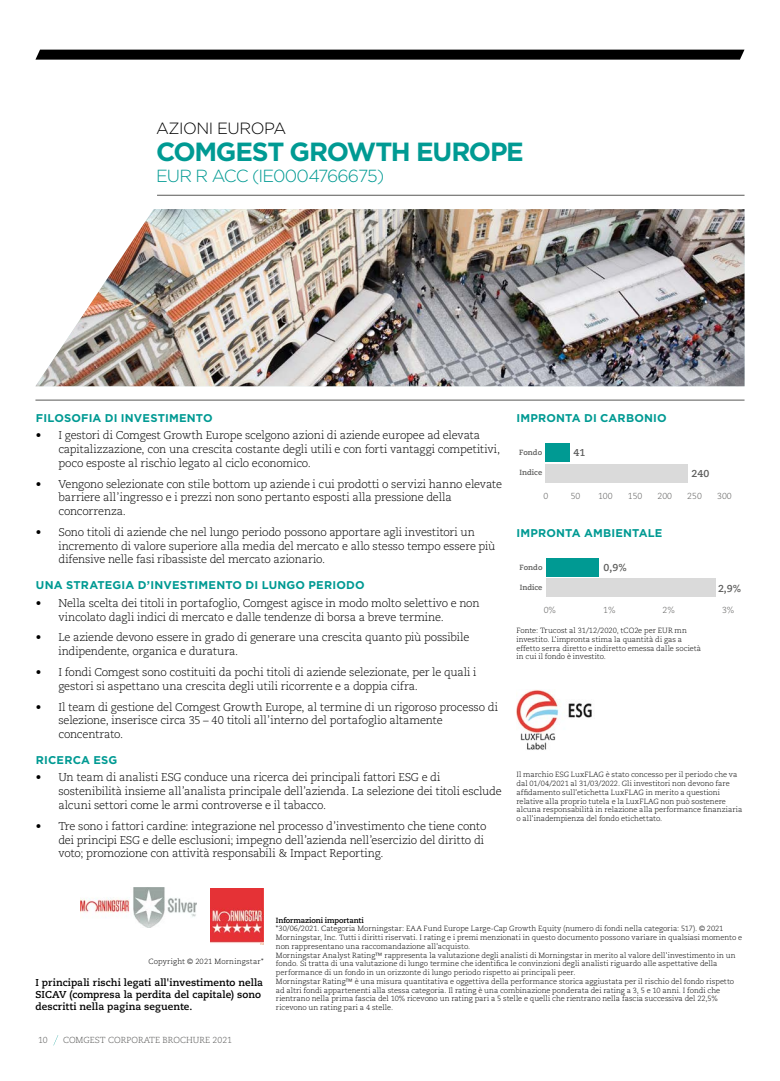
<style>
.page{position:relative;width:780px;height:1081px;background:#fff}
.page>*{position:absolute;margin:0;border:0;box-sizing:border-box;transform-origin:0 0}
.t1{font:700 26.25px "Gotham";letter-spacing:-.05em;color:#009a93}
.t2{font:300 17.5px "Gotham";letter-spacing:-.06em;color:#009a93}
.t3{font:300 16.25px "Gotham";letter-spacing:-.025em;color:#000}
.t4{font:300 11.25px/13.8px "Caecilia LT Pro 45";letter-spacing:-.015em;color:#000}
.t5{font:700 11.25px "Gotham";letter-spacing:.015em;color:#009a93}
.t6{font:700 10px/11.9px "Caecilia LT Pro 75";letter-spacing:.005em;color:#000}
.t7{font:700 10px "Caecilia LT Pro 75";color:#5b5b5a}
.t8{font:300 8.75px "Caecilia LT Pro 45";color:#575756}
.t9{font:300 8.75px "Caecilia LT Pro 45";color:#5b5b5a}
.t10{font:300 7.5px/8.8px "Caecilia LT Pro 45";color:#000}
.t11{font:700 7.5px "Caecilia LT Pro 75";color:#5b5b5a}
.t12{font:300 7.5px "Caecilia LT Pro 45";letter-spacing:.025em;color:#000}
.t13{font:700 7.5px "Caecilia LT Pro 75";letter-spacing:-.01em;color:#000}
</style>
<div class="page">
<div style="left:545px;top:464px;width:143px;height:18px;background:#dadada"></div>
<div style="left:545px;top:443px;width:24px;height:19px;background:#009a93"></div>
<div style="left:545px;top:578px;width:170px;height:19px;background:#dadada"></div>
<div style="left:545px;top:558px;width:53px;height:19px;background:#009a93"></div>
<img style="left:35px;top:209px;width:709px;height:177px">
<img style="left:210px;top:888px;width:54px;height:56px">
<img style="left:80px;top:887px;width:117px;height:40px">
<hr style="left:157px;top:195px;width:587px;height:1px;background:#575756">
<hr style="left:35px;top:400px;width:709px;height:1px;background:#575756">
<img style="left:516px;top:690px;width:76px;height:60px">
<svg style="left:35px;top:49px;width:709px;height:11px;background:#181818"></svg>
<svg style="left:53px;top:1035px;width:5px;height:11px"></svg>
<h3 class="t3" style="left:156px;top:117px;width:132px">AZIONI EUROPA</h3>
<h1 class="t1" style="left:156px;top:134px;width:369px">COMGEST GROWTH EUROPE</h1>
<h2 class="t2" style="left:156px;top:165px;width:230px">EUR R ACC (IE0004766675)</h2>
<p class="t5" style="left:36px;top:410px;width:178px">FILOSOFIA DI INVESTIMENTO</p>
<p class="t4" style="left:58px;top:428px;width:443px;text-indent:-22px">• I gestori di Comgest Growth Europe scelgono azioni di aziende europee ad elevata capitalizzazione, con una crescita costante degli utili e con forti vantaggi competitivi, poco esposte al rischio legato al ciclo economico.</p>
<p class="t4" style="left:58px;top:476px;width:445px;text-indent:-22px">• Vengono selezionate con stile bottom up aziende i cui prodotti o servizi hanno elevate barriere all’ingresso e i prezzi non sono pertanto esposti alla pressione della concorrenza.</p>
<p class="t4" style="left:58px;top:525px;width:438px;text-indent:-22px">• Sono titoli di aziende che nel lungo periodo possono apportare agli investitori un incremento di valore superiore alla media del mercato e allo stesso tempo essere più difensive nelle fasi ribassiste del mercato azionario.</p>
<p class="t5" style="left:36px;top:578px;width:330px">UNA STRATEGIA D’INVESTIMENTO DI LUNGO PERIODO</p>
<p class="t4" style="left:58px;top:596px;width:422px;text-indent:-22px">• Nella scelta dei titoli in portafoglio, Comgest agisce in modo molto selettivo e non vincolato dagli indici di mercato e dalle tendenze di borsa a breve termine.</p>
<p class="t4" style="left:58px;top:630px;width:412px;text-indent:-22px">• Le aziende devono essere in grado di generare una crescita quanto più possibile indipendente, organica e duratura.</p>
<p class="t4" style="left:58px;top:665px;width:419px;text-indent:-22px">• I fondi Comgest sono costituiti da pochi titoli di aziende selezionate, per le quali i gestori si aspettano una crescita degli utili ricorrente e a doppia cifra.</p>
<p class="t4" style="left:58px;top:699px;width:441px;text-indent:-22px">• Il team di gestione del Comgest Growth Europe, al termine di un rigoroso processo di selezione, inserisce circa 35 – 40 titoli all’interno del portafoglio altamente concentrato.</p>
<p class="t5" style="left:36px;top:752px;width:83px">RICERCA ESG</p>
<p class="t4" style="left:58px;top:770px;width:444px;text-indent:-22px">• Un team di analisti ESG conduce una ricerca dei principali fattori ESG e di sostenibilità insieme all’analista principale dell’azienda. La selezione dei titoli esclude alcuni settori come le armi controverse e il tabacco.</p>
<p class="t4" style="left:58px;top:819px;width:429px;text-indent:-22px">• Tre sono i fattori cardine: integrazione nel processo d’investimento che tiene conto dei principi ESG e delle esclusioni; impegno dell’azienda nell’esercizio del diritto di voto; promozione con attività responsabili &amp; Impact Reporting.</p>
<p class="t5" style="left:516px;top:410px;width:152px">IMPRONTA DI CARBONIO</p>
<p class="t11" style="left:519px;top:447px;width:24px">Fondo</p>
<p class="t11" style="left:519px;top:467px;width:24px">Indice</p>
<p class="t7" style="left:573px;top:446px;width:13px">41</p>
<p class="t7" style="left:691px;top:467px;width:19px">240</p>
<p class="t9" style="left:543px;top:490px;width:6px">0</p>
<p class="t9" style="left:570px;top:490px;width:11px">50</p>
<p class="t9" style="left:598px;top:490px;width:16px">100</p>
<p class="t9" style="left:627px;top:490px;width:16px">150</p>
<p class="t9" style="left:657px;top:490px;width:16px">200</p>
<p class="t9" style="left:687px;top:490px;width:16px">250</p>
<p class="t9" style="left:717px;top:490px;width:16px">300</p>
<p class="t5" style="left:516px;top:525px;width:147px">IMPRONTA AMBIENTALE</p>
<p class="t11" style="left:519px;top:562px;width:24px">Fondo</p>
<p class="t11" style="left:520px;top:582px;width:24px">Indice</p>
<p class="t7" style="left:603px;top:561px;width:25px">0,9%</p>
<p class="t7" style="left:718px;top:581px;width:25px">2,9%</p>
<p class="t9" style="left:543px;top:605px;width:14px">0%</p>
<p class="t9" style="left:603px;top:605px;width:14px">1%</p>
<p class="t9" style="left:662px;top:605px;width:14px">2%</p>
<p class="t9" style="left:722px;top:605px;width:14px">3%</p>
<p class="t10" style="left:516px;top:626px;width:186px">Fonte: Trucost al 31/12/2020, tCO2e per EUR mn investito. L'impronta stima la quantità di gas a effetto serra diretto e indiretto emessa dalle società in cui il fondo è investito.</p>
<p class="t11" style="left:519px;top:766px;width:24px">Fondo</p>
<p class="t7" style="left:589px;top:765px;width:13px">35</p>
<p class="t10" style="left:516px;top:770px;width:227px">Il marchio ESG LuxFLAG è stato concesso per il periodo che va dal 01/04/2021 al 31/03/2022. Gli investitori non devono fare affidamento sull'etichetta LuxFLAG in merito a questioni relative alla proprio tutela e la LuxFLAG non può sostenere alcuna responsabilità in relazione alla performance finanziaria o all'inadempienza del fondo etichettato.</p>
<p class="t7" style="left:580px;top:773px;width:25px">0,6%</p>
<p class="t11" style="left:519px;top:774px;width:24px">Fondo</p>
<p class="t11" style="left:519px;top:786px;width:24px">Indice</p>
<p class="t7" style="left:710px;top:794px;width:25px">3,4%</p>
<p class="t11" style="left:520px;top:795px;width:24px">Indice</p>
<p class="t9" style="left:543px;top:809px;width:6px">0</p>
<p class="t9" style="left:600px;top:809px;width:11px">50</p>
<p class="t9" style="left:657px;top:809px;width:16px">100</p>
<p class="t9" style="left:717px;top:809px;width:16px">150</p>
<p class="t9" style="left:543px;top:817px;width:14px">0%</p>
<p class="t9" style="left:589px;top:817px;width:14px">1%</p>
<p class="t9" style="left:635px;top:817px;width:14px">2%</p>
<p class="t12" style="left:148px;top:956px;width:117px">Copyright © 2021 Morningstar*</p>
<p class="t6" style="left:35px;top:976px;width:229px">I principali rischi legati all'investimento nella<br>SICAV (compresa la perdita del capitale) sono descritti nella pagina seguente.</p>
<p class="t8" style="left:63px;top:1034px;width:171px">COMGEST CORPORATE BROCHURE 2021</p>
<p class="t8" style="left:37px;top:1034px;width:12px">11 0</p>
<p class="t8" style="left:62px;top:1035px;width:204px">COMGEST GROWTH EUROPE / SETTEMBRE 2021</p>
<p class="t13" style="left:276px;top:915px;width:89px">Informazioni importanti</p>
<p class="t10" style="left:276px;top:924px;width:468px">*30/06/2021. Categoria Morningstar: EAA Fund Europe Large-Cap Growth Equity (numero di fondi nella categoria: 517). © 2021<br>Morningstar, Inc. Tutti i diritti riservati. I rating e i premi menzionati in questo documento possono variare in qualsiasi momento e non rappresentano una raccomandazione all'acquisto.<br>Morningstar Analyst Rating™ rappresenta la valutazione degli analisti di Morningstar in merito al valore dell'investimento in un fondo. Si tratta di una valutazione di lungo termine che identifica le convinzioni degli analisti riguardo alle aspettative della performance di un fondo in un orizzonte di lungo periodo rispetto ai principali peer.<br>Morningstar Rating™ è una misura quantitativa e oggettiva della performance storica aggiustata per il rischio del fondo rispetto ad altri fondi appartenenti alla stessa categoria. Il rating è una combinazione ponderata dei rating a 3, 5 e 10 anni. I fondi che rientrano nella prima fascia del 10% ricevono un rating pari a 5 stelle e quelli che rientrano nella fascia successiva del 22,5% ricevono un rating pari a 4 stelle.</p>
<p class="t9" style="left:543px;top:923px;width:14px">0%</p>
<p class="t9" style="left:603px;top:923px;width:14px">1%</p>
<p class="t9" style="left:662px;top:923px;width:14px">2%</p>
<p class="t11" style="left:519px;top:978px;width:24px">Fondo</p>
<p class="t7" style="left:576px;top:977px;width:13px">49</p>
<p class="t7" style="left:598px;top:986px;width:25px">0,5%</p>
<p class="t11" style="left:519px;top:987px;width:24px">Fondo</p>
</div>
